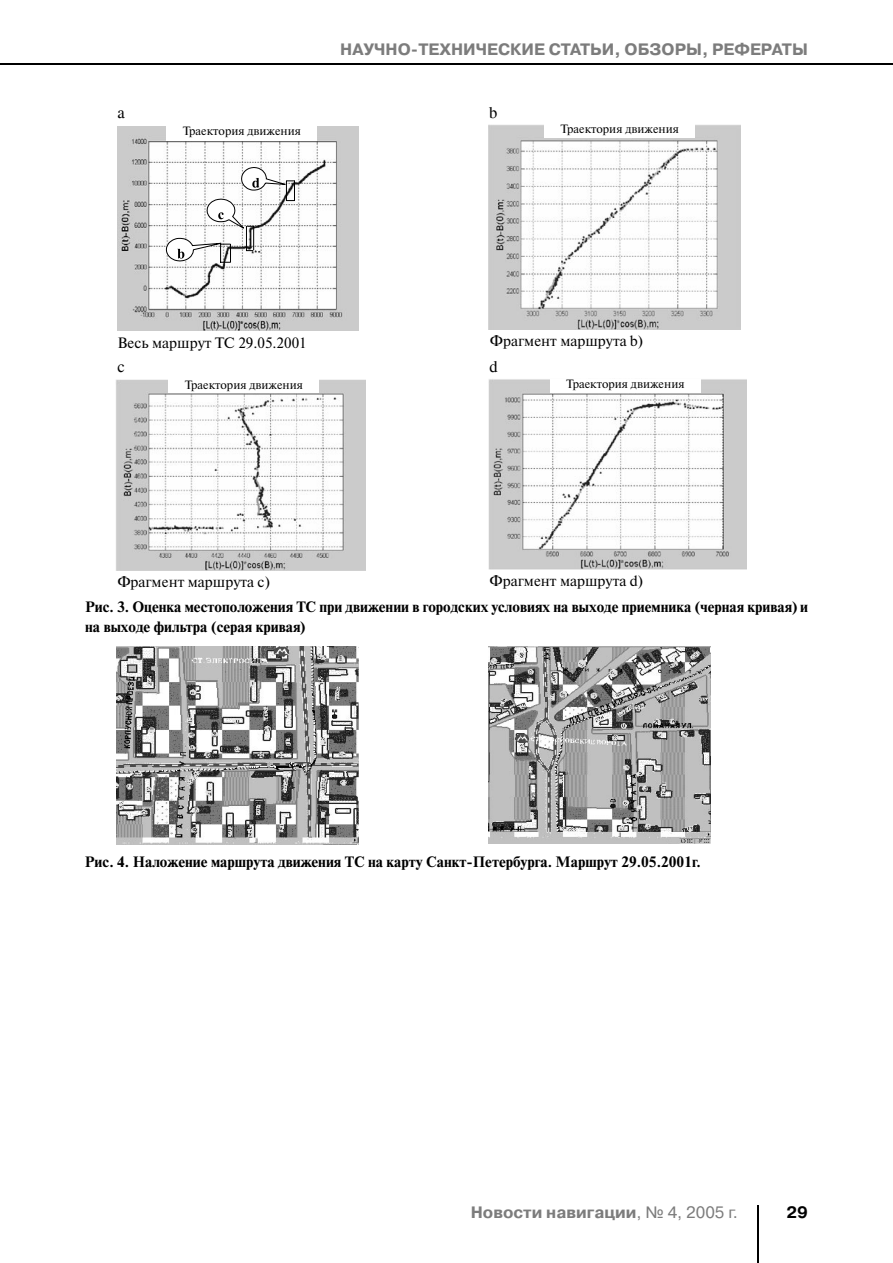
<style>
.page{position:relative;width:893px;height:1263px;background:#fff}
.page>*{position:absolute;margin:0;border:0;box-sizing:border-box;transform-origin:0 0}
.t1{font:700 16.5px "Pragmatica C";color:#7c7c7c}
.t2{font:16.5px "Times New Roman";color:#000}
.t3{font:700 16.5px "Pragmatica C";color:#000}
.t4{font:700 15px/19.5px "Newton C";color:#000}
.t5{font:15px "Newton C";color:#000}
.t6{font:12px "Newton C";color:#000}
.s1{font-weight:400}
</style>
<div class="page">
<hr style="left:0;top:64px;width:893px;height:1px;background:#000">
<hr style="left:757px;top:1205px;width:1px;height:58px;background:#000">
<img style="left:117px;top:646px;width:242px;height:198px">
<img style="left:489px;top:646px;width:222px;height:198px">
<img style="left:117px;top:127px;width:241px;height:204px">
<svg style="left:165px;top:167px;width:130px;height:96px"></svg>
<div style="left:166px;top:126px;width:151px;height:14px;background:#fff"></div>
<img style="left:116px;top:380px;width:250px;height:191px">
<div style="left:168px;top:379px;width:151px;height:14px;background:#fff"></div>
<img style="left:489px;top:124px;width:252px;height:205px">
<div style="left:544px;top:124px;width:151px;height:13px;background:#fff"></div>
<img style="left:489px;top:379px;width:257px;height:191px">
<div style="left:550px;top:379px;width:151px;height:13px;background:#fff"></div>
<p class="t2" style="left:118px;top:103px;width:9px">a</p>
<p class="t6" style="left:183px;top:125px;width:120px">Траектория движения</p>
<p class="t1" style="left:340px;top:40px;width:469px">НАУЧНО-ТЕХНИЧЕСКИЕ СТАТЬИ, ОБЗОРЫ, РЕФЕРАТЫ</p>
<p class="t2" style="left:489px;top:103px;width:10px">b</p>
<p class="t6" style="left:561px;top:123px;width:120px">Траектория движения</p>
<p class="t5" style="left:118px;top:334px;width:191px">Весь маршрут ТС 29.05.2001</p>
<p class="t6" style="left:185px;top:378px;width:120px">Траектория движения</p>
<p class="t2" style="left:117px;top:357px;width:9px">c</p>
<p class="t5" style="left:490px;top:332px;width:155px">Фрагмент маршрута b)</p>
<p class="t2" style="left:490px;top:357px;width:10px">d</p>
<p class="t6" style="left:566px;top:378px;width:120px">Траектория движения</p>
<p class="t5" style="left:490px;top:573px;width:155px">Фрагмент маршрута d)</p>
<p class="t4" style="left:85px;top:597px;width:724px">Рис. 3. Оценка местоположения ТС при движении в городских условиях на выходе приемника (черная кривая) и на выходе фильтра (серая кривая)</p>
<p class="t5" style="left:117px;top:574px;width:154px">Фрагмент маршрута c)</p>
<p class="t4" style="left:85px;top:852px;width:617px">Рис. 4. Наложение маршрута движения ТС на карту Санкт-Петербурга. Маршрут 29.05.2001г.</p>
<p class="t1" style="left:471px;top:1203px;width:269px">Новости навигации<span class="s1">, № 4, 2005 г.</span></p>
<p class="t3" style="left:786px;top:1203px;width:23px">29</p>
</div>
